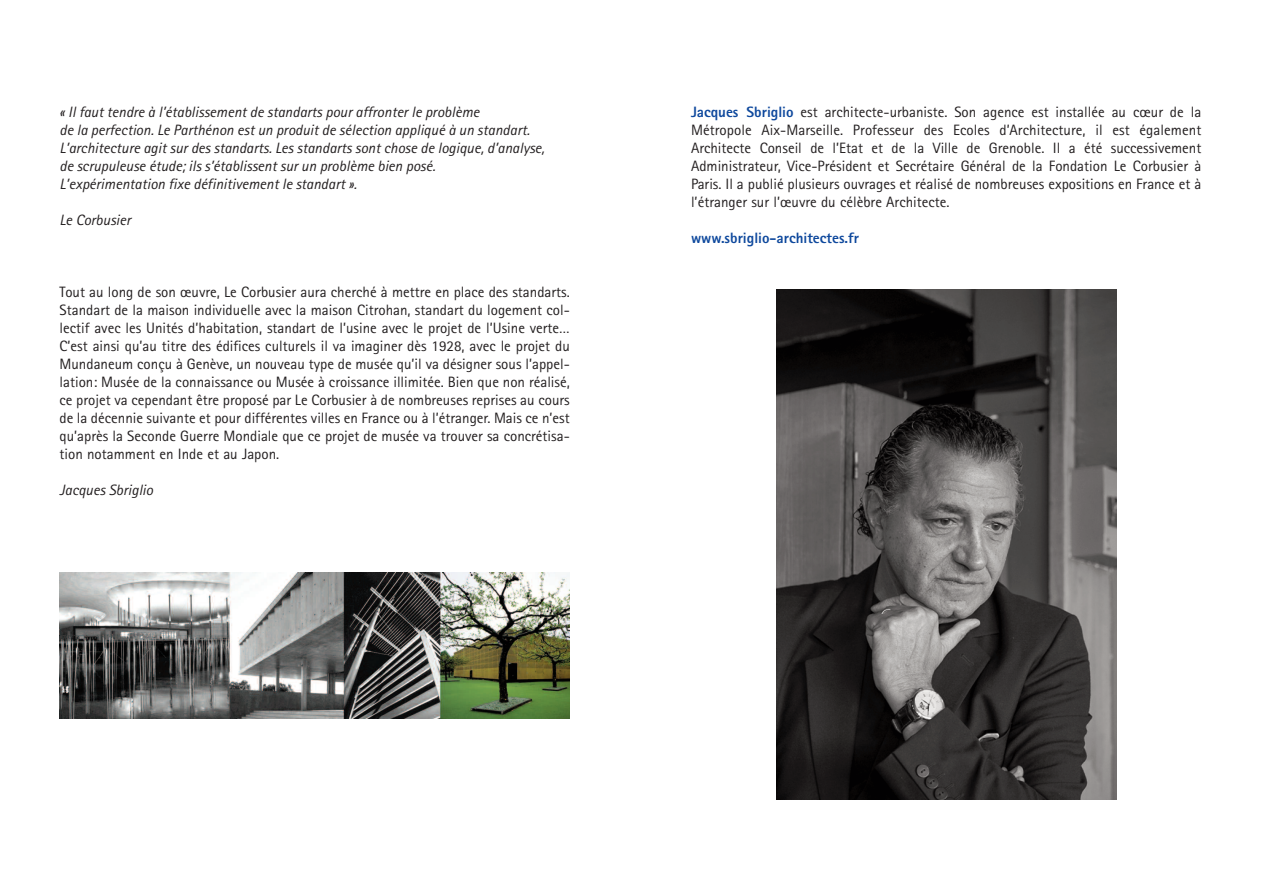
<style>
.page{position:relative;width:1263px;height:893px;background:#fff}
.page>*{position:absolute;margin:0;border:0;box-sizing:border-box;transform-origin:0 0}
.t1{font:15px/18px "Rotis Sans Serif";color:#231f20;text-align:justify}
.t2{font:italic 15px/18px "Rotis Sans Serif";color:#231f20}
.t3{font:800 15px "Rotis Sans Serif";color:#0f499d}
.s1{font-weight:800;color:#0f499d}
</style>
<div class="page">
<img style="left:60px;top:573px;width:510px;height:145px">
<img style="left:776px;top:289px;width:340px;height:510px">
<p class="t2" style="left:60px;top:104px;width:487px">« Il faut tendre à l’établissement de standarts pour affronter le problème<br>de la perfection. Le Parthénon est un produit de sélection appliqué à un standart.<br>L’architecture agit sur des standarts. Les standarts sont chose de logique, d’analyse, de scrupuleuse étude; ils s’établissent sur un problème bien posé.<br>L’expérimentation fixe définitivement le standart ».</p>
<p class="t2" style="left:60px;top:212px;width:73px">Le Corbusier</p>
<p class="t1" style="left:60px;top:284px;width:512px">Tout au long de son œuvre, Le Corbusier aura cherché à mettre en place des standarts.<br>Standart de la maison individuelle avec la maison Citrohan, standart du logement col&shy;lectif avec les Unités d’habitation, standart de l’usine avec le projet de l’Usine verte… C’est ainsi qu’au titre des édifices culturels il va imaginer dès 1928, avec le projet du Mundaneum conçu à Genève, un nouveau type de musée qu’il va désigner sous l’appel&shy;lation: Musée de la connaissance ou Musée à croissance illimitée. Bien que non réalisé, ce projet va cependant être proposé par Le Corbusier à de nombreuses reprises au cours de la décennie suivante et pour différentes villes en France ou à l’étranger. Mais ce n’est qu’après la Seconde Guerre Mondiale que ce projet de musée va trouver sa concrétisa&shy;tion notamment en Inde et au Japon.</p>
<p class="t2" style="left:60px;top:482px;width:95px">Jacques Sbriglio</p>
<p class="t1" style="left:691px;top:104px;width:512px"><span class="s1">Jacques Sbriglio</span> est architecte-urbaniste. Son agence est installée au cœur de la Métropole Aix-Marseille. Professeur des Ecoles d’Architecture, il est également Architecte Conseil de l’Etat et de la Ville de Grenoble. Il a été successivement Administrateur, Vice-Président et Secrétaire Général de la Fondation Le Corbusier à Paris. Il a publié plusieurs ouvrages et réalisé de nombreuses expositions en France et à l’étranger sur l’œuvre du célèbre Architecte.</p>
<p class="t3" style="left:691px;top:232px;width:170px">www.sbriglio-architectes.fr</p>
</div>
